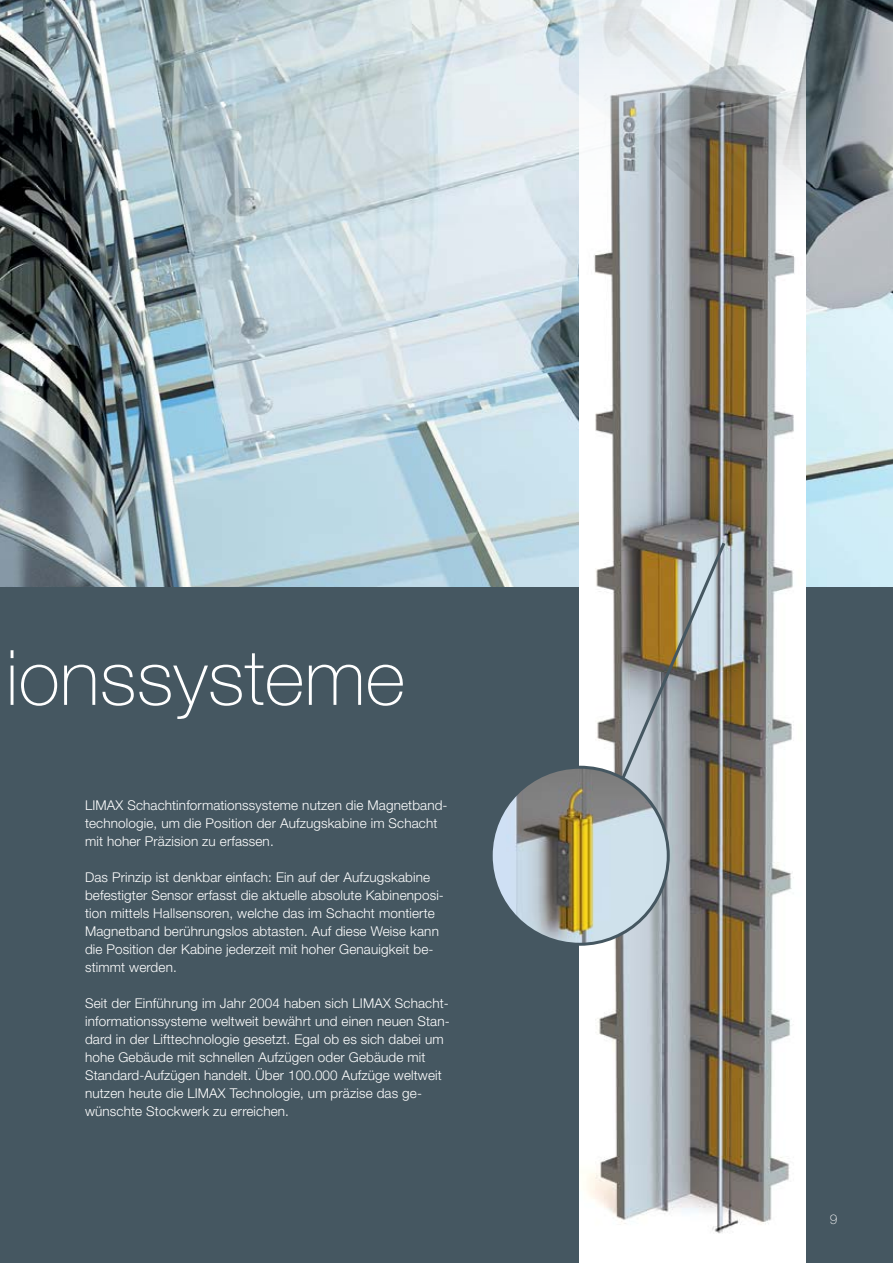
<style>
.page{position:relative;width:893px;height:1263px;background:#455761}
.page>*{position:absolute;margin:0;border:0;box-sizing:border-box;transform-origin:0 0}
.t1{font:100 76.5px "Helvetica Neue LT";color:#fff}
.t2{font:300 13.5px/18px "Helvetica Neue LT";letter-spacing:.01em;color:#fff}
.t3{font:100 13.5px "Helvetica Neue LT";color:#fff}
</style>
<div class="page">
<img style="left:0;top:0;width:893px;height:587px">
<img style="left:580px;top:0;width:226px;height:1263px">
<img style="left:491px;top:767px;width:177px;height:177px;border-radius:89px">
<svg style="left:619px;top:539px;width:109px;height:243px;background:#938f84"></svg>
<h1 class="t1" style="left:6px;top:634px;width:401px">ionssysteme</h1>
<p class="t2" style="left:85px;top:796px;width:364px">LIMAX Schachtinformationssysteme nutzen die Magnetband&shy;technologie, um die Position der Aufzugskabine im Schacht mit hoher Präzision zu erfassen.</p>
<p class="t2" style="left:85px;top:868px;width:360px">Das Prinzip ist denkbar einfach: Ein auf der Aufzugskabine befestigter Sensor erfasst die aktuelle absolute Kabinenposi&shy;tion mittels Hallsensoren, welche das im Schacht montierte Magnetband berührungslos abtasten. Auf diese Weise kann die Position der Kabine jederzeit mit hoher Genauigkeit be&shy;stimmt werden.</p>
<p class="t2" style="left:85px;top:994px;width:366px">Seit der Einführung im Jahr 2004 haben sich LIMAX Schacht&shy;informationssysteme weltweit bewährt und einen neuen Stan&shy;dard in der Lifttechnologie gesetzt. Egal ob es sich dabei um hohe Gebäude mit schnellen Aufzügen oder Gebäude mit Standard-Aufzügen handelt. Über 100. 000 Aufzüge weltweit nutzen heute die LIMAX Technologie, um präzise das ge&shy;wünschte Stockwerk zu erreichen.</p>
<p class="t3" style="left:830px;top:1211px;width:9px">9</p>
</div>
